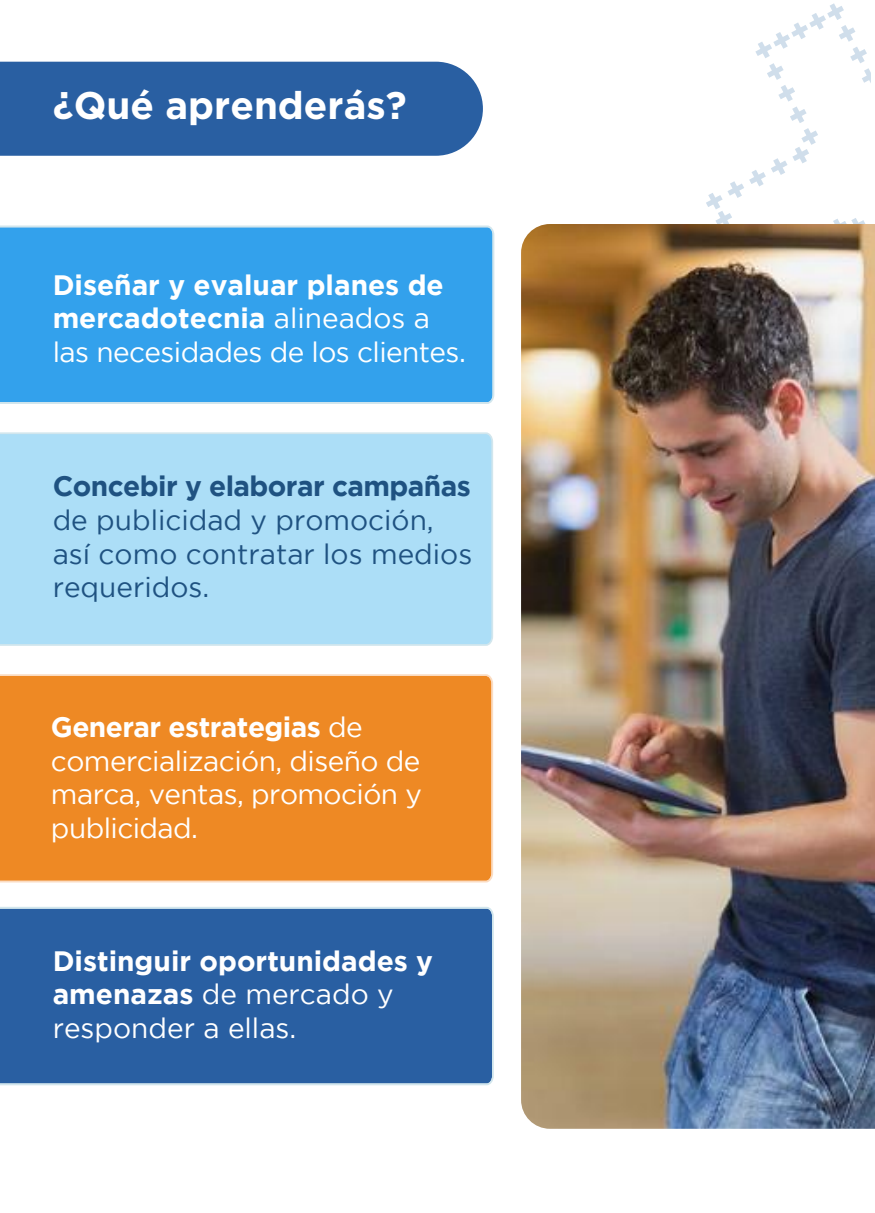
<style>
.page{position:relative;width:875px;height:1213px;background:#fff}
.page>*{position:absolute;margin:0;border:0;box-sizing:border-box;transform-origin:0 0}
.t1{font:700 38.5px "Gotham";color:#fff}
.t2{font:28px/33.6px "Gotham";letter-spacing:-.02em;color:#fff}
.t3{font:28px/33.6px "Gotham";color:#1f5281}
.t4{font:700 28px/33.6px "Gotham";color:#fff}
.t5{font:700 28px "Gotham";letter-spacing:-.02em;color:#1f5281}
.s1{font-weight:700}
.s2{font-weight:400}
</style>
<div class="page">
<svg style="left:706px;top:3px;width:165px;height:221px"></svg>
<div style="left:0;top:62px;width:483px;height:94px;background:#295fa2"></div>
<div style="left:0;top:225px;width:495px;height:179px;background:#33a1ec"></div>
<div style="left:0;top:907px;width:494px;height:179px;background:#295fa2"></div>
<div style="left:0;top:432px;width:493px;height:214px;background:#acdef7"></div>
<div style="left:0;top:674px;width:493px;height:209px;background:#ee8924"></div>
<img style="left:521px;top:224px;width:354px;height:905px">
<h1 class="t1" style="left:53px;top:80px;width:356px">¿Qué aprenderás?</h1>
<p class="t2" style="left:53px;top:268px;width:415px"><span class="s1">Diseñar y evaluar planes de mercadotecnia</span> alineados a las necesidades de los clientes.</p>
<p class="t5" style="left:53px;top:470px;width:420px">Concebir y elaborar campañas</p>
<p class="t3" style="left:53px;top:503px;width:421px">de publicidad y promoción, así como contratar los medios requeridos.</p>
<p class="t2" style="left:51px;top:710px;width:372px"><span class="s1">Generar estrategias</span> de comercialización, diseño de marca, ventas, promoción y publicidad.</p>
<p class="t4" style="left:53px;top:943px;width:382px">Distinguir oportunidades y amenazas <span class="s2">de mercado y responder a ellas.</span></p>
</div>
